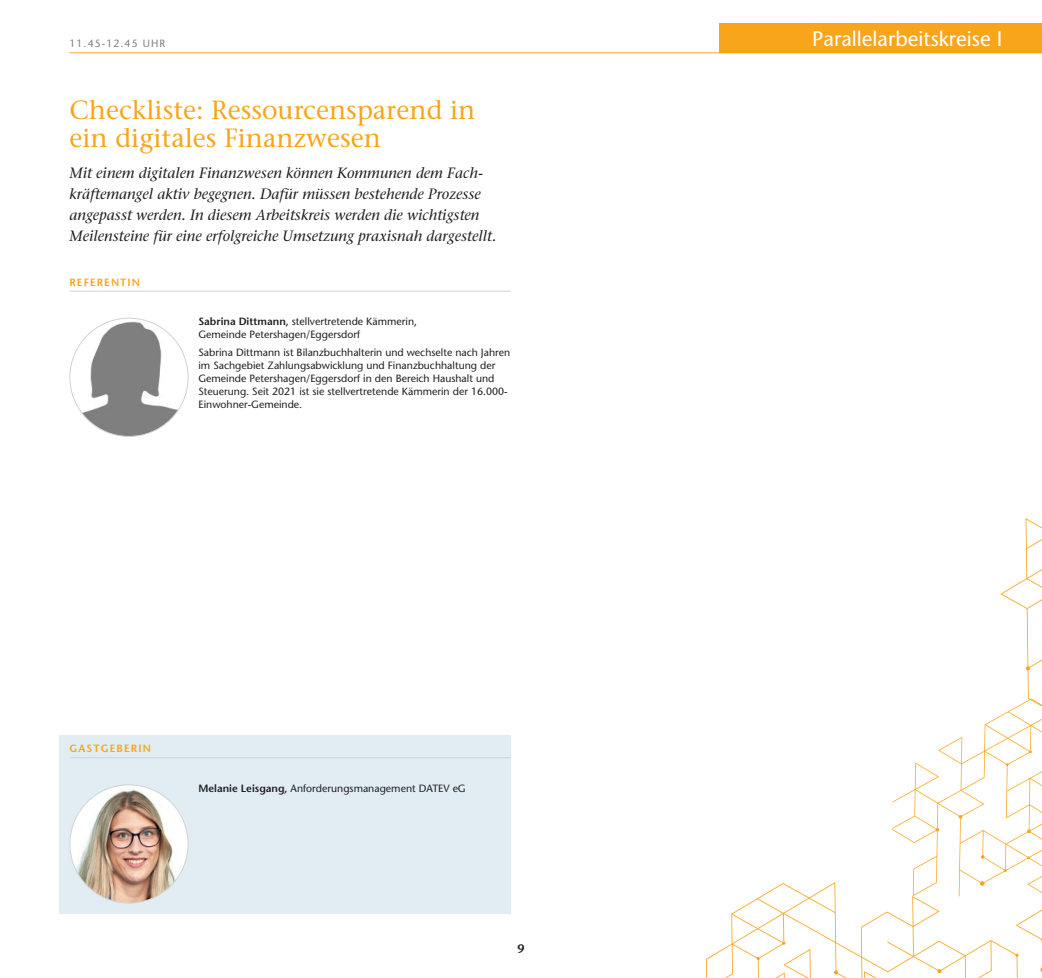
<style>
.page{position:relative;width:1042px;height:978px;background:#fff}
.page>*{position:absolute;margin:0;border:0;box-sizing:border-box;transform-origin:0 0}
.Titel-02-Orange{font:500 26.25px/28px "Stone Serif Std";color:#f9a51b}
.Rubrik-Titel{font:500 21px "Stone Sans Std";color:#fff}
.Teaser{font:italic 500 14.88px/21px "Stone Serif Std";color:#231f20}
.t1{font:600 12.25px "Stone Sans Std";color:#231f20}
.StoneSans-Medium-6pt_-_bis_Komma_fett{font:500 10.5px/13px "Stone Sans Std";color:#231f20}
.Linie-Referent_usw{font:600 10.5px "Stone Sans Std";letter-spacing:.1em;color:#f9a51b}
.Rubrik-Datum_Zeit{font:500 10.5px "Stone Sans Std";letter-spacing:.1em;color:#808285}
.s1{font-weight:600}
</style>
<div class="page">
<hr style="left:69px;top:52px;width:973px;height:1px;background:#f9a51b">
<div style="left:719px;top:23px;width:323px;height:30px;background:#f9a51b"></div>
<div style="left:60px;top:734px;width:451px;height:179px;background:#e1edf2"></div>
<svg style="left:706px;top:518px;width:336px;height:459px"></svg>
<img style="left:70px;top:784px;width:118px;height:118px;border-radius:59px">
<hr style="left:69px;top:757px;width:442px;height:1px;background:#d1d2d4">
<img style="left:77px;top:319px;width:104px;height:117px">
<hr style="left:69px;top:290px;width:442px;height:1px;background:#d1d2d4">
<p class="Rubrik-Datum_Zeit" style="left:69px;top:38px;width:97px">11.45-12.45 UHR</p>
<p class="Rubrik-Titel" style="left:812px;top:26px;width:191px">Parallelarbeitskreise I</p>
<p class="Titel-02-Orange" style="left:69px;top:95px;width:407px">Checkliste: Ressourcensparend in ein digitales Finanzwesen</p>
<p class="Teaser" style="left:69px;top:162px;width:428px">Mit einem digitalen Finanzwesen können Kommunen dem Fach&shy;kräftemangel aktiv begegnen. Dafür müssen bestehende Prozesse angepasst werden. In diesem Arbeitskreis werden die wichtigsten Meilensteine für eine erfolgreiche Umsetzung praxisnah dargestellt.</p>
<p class="Linie-Referent_usw" style="left:69px;top:276px;width:72px">REFERENTIN</p>
<p class="StoneSans-Medium-6pt_-_bis_Komma_fett" style="left:198px;top:315px;width:220px"><span class="s1">Sabrina Dittmann,</span> stellvertretende Kämmerin,<br>Gemeinde Petershagen/Eggersdorf</p>
<p class="StoneSans-Medium-6pt_-_bis_Komma_fett" style="left:198px;top:346px;width:313px">Sabrina Dittmann ist Bilanzbuchhalterin und wechselte nach Jahren im Sachgebiet Zahlungsabwicklung und Finanzbuchhaltung der Gemeinde Petershagen/Eggersdorf in den Bereich Haushalt und Steuerung. Seit 2021 ist sie stellvertretende Kämmerin der 16.000- Einwohner-Gemeinde.</p>
<p class="Linie-Referent_usw" style="left:69px;top:742px;width:83px">GASTGEBERIN</p>
<p class="StoneSans-Medium-6pt_-_bis_Komma_fett" style="left:198px;top:781px;width:269px"><span class="s1">Melanie Leisgang,</span> Anforderungsmanagement DATEV eG</p>
<p class="t1" style="left:517px;top:941px;width:9px">9</p>
</div>
